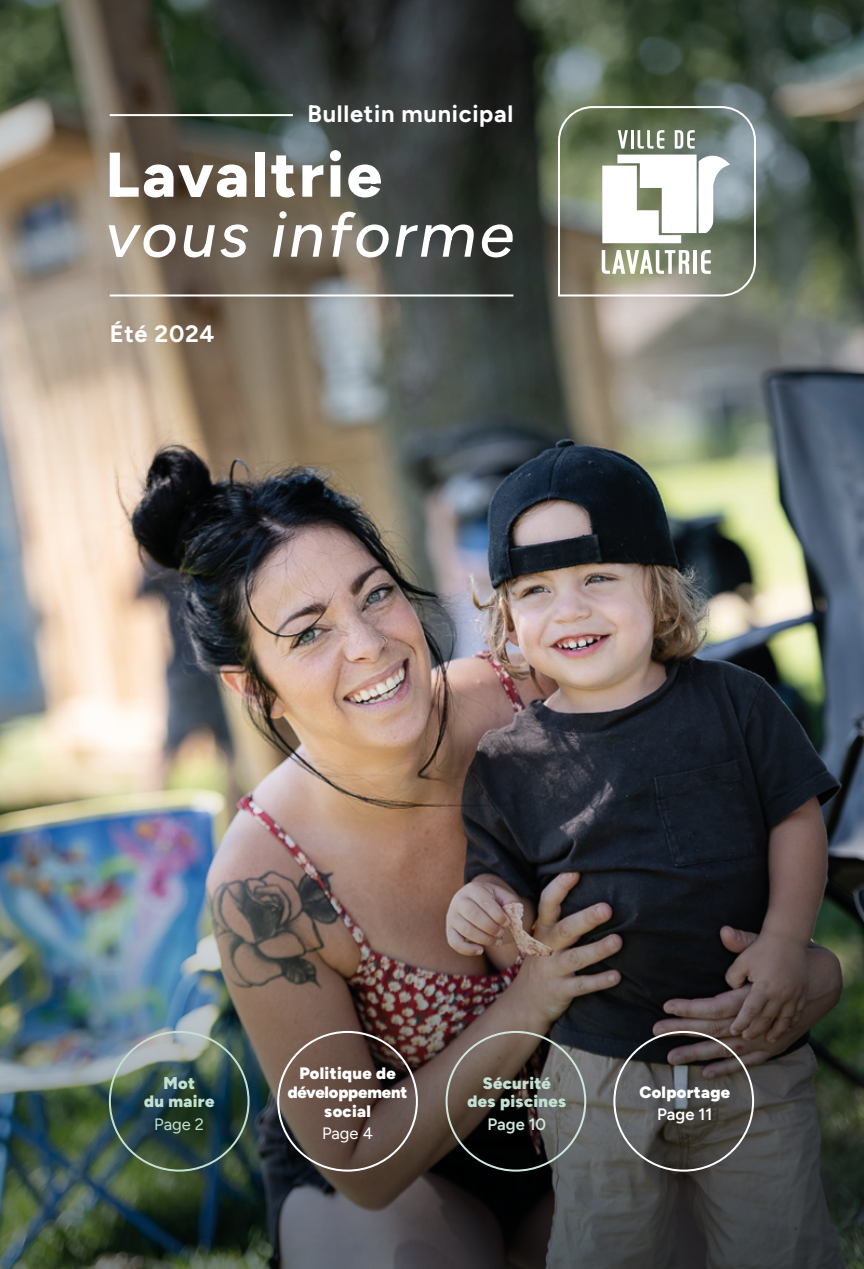
<style>
.page{position:relative;width:864px;height:1269px;background:#fff}
.page>*{position:absolute;margin:0;border:0;box-sizing:border-box;transform-origin:0 0}
.t1{font:italic 500 63px "Figtree";letter-spacing:.05em;color:#fff}
.t2{font:800 63px "Figtree";letter-spacing:.04em;color:#fff}
.t3{font:700 23.7px "Figtree";letter-spacing:.03em;color:#fff}
.t4{font:900 16.5px/18.8px "Figtree";letter-spacing:.02em;color:#fff;text-align:center}
.t5{font:900 16.5px/18.8px "Figtree";letter-spacing:.02em;color:#c2e1d3;text-align:center}
.t6{font:600 16.5px "Figtree";color:#fff}
.t7{font:600 16.5px "Figtree";color:#cfe7dc}
.t8{font:16.5px "Figtree";color:#fff}
.t9{font:16.5px "Figtree";color:#c2e1d3}
</style>
<div class="page">
<img style="left:0;top:0;width:864px;height:1269px">
<hr style="left:110px;top:114px;width:183px;height:2px;background:#fff">
<svg style="left:557px;top:105px;width:200px;height:193px"></svg>
<hr style="left:110px;top:294px;width:403px;height:3px;background:#fff">
<h2 class="t3" style="left:308px;top:100px;width:207px">Bulletin municipal</h2>
<h1 class="t2" style="left:105px;top:139px;width:278px">Lavaltrie</h1>
<h1 class="t1" style="left:105px;top:199px;width:410px">vous informe</h1>
<h2 class="t3" style="left:110px;top:321px;width:106px">Été 2024</h2>
<p class="t5" style="left:144px;top:1074px;width:72px">Mot<br>du maire</p>
<p class="t9" style="left:154px;top:1115px;width:51px">Page 2</p>
<p class="t4" style="left:288px;top:1064px;width:121px">Politique de développement social</p>
<p class="t8" style="left:322px;top:1124px;width:52px">Page 4</p>
<p class="t5" style="left:468px;top:1074px;width:100px">Sécurité des piscines</p>
<p class="t7" style="left:488px;top:1115px;width:60px">Page 10</p>
<p class="t4" style="left:639px;top:1083px;width:92px">Colportage</p>
<p class="t6" style="left:657px;top:1105px;width:57px">Page 11</p>
</div>
